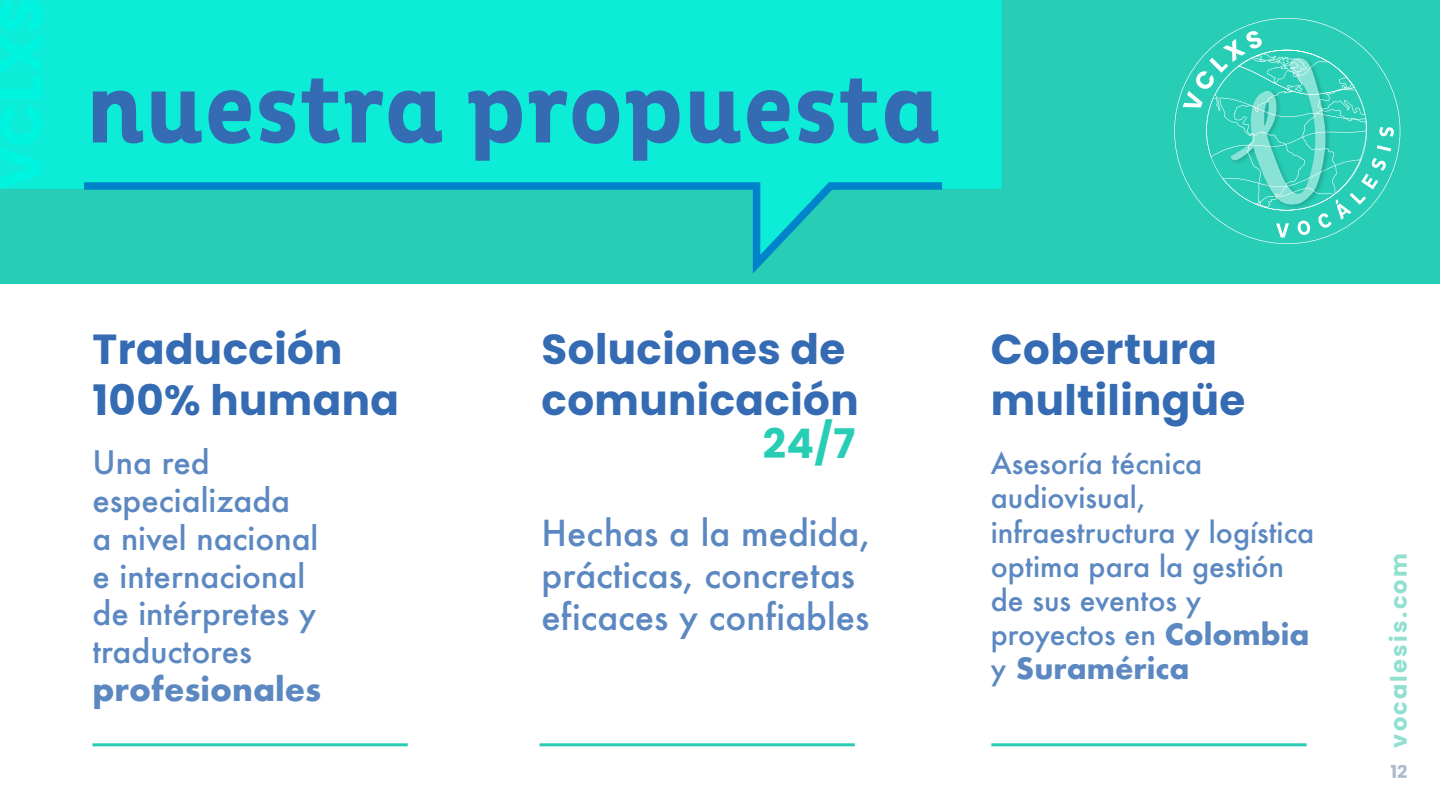
<style>
.page{position:relative;width:1440px;height:810px;background:#fff}
.page>*{position:absolute;margin:0;border:0;box-sizing:border-box;transform-origin:0 0}
.t1{font:700 97.5px "Pluto Cond";color:#346bb3}
.t2{font:700 42px/50.4px "Poppins";letter-spacing:.01em;color:#346bb3}
.t3{font:700 40.8px "Poppins";color:#28cdb6}
.t4{font:500 34.88px/41.8px "Futura";color:#5c88c2}
.t5{font:500 31.5px/37.8px "Futura";color:#5c88c2}
.t6{font:700 31.5px "Futura";color:#5c88c2}
.t7{font:500 28.5px/34.2px "Futura";color:#5c88c2}
.t8{font:700 22.5px "Poppins";letter-spacing:.1em;color:#8fe0d0}
.t9{font:700 18px "Poppins";color:#aebbca}
.s1{font-weight:700}
</style>
<div class="page">
<div style="left:0;top:0;width:1440px;height:283px;background:#28cdb6"></div>
<div style="left:0;top:0;width:1002px;height:189px;background:#0cecd6"></div>
<svg style="left:77px;top:178px;width:873px;height:95px"></svg>
<svg style="left:0;top:105px;width:42px;height:84px;background:#06f0da"></svg>
<div style="left:0;top:0;width:42px;height:99px;background:#04f1dd"></div>
<svg style="left:1174px;top:18px;width:226px;height:226px"></svg>
<svg style="left:1183px;top:31px;width:211px;height:207px"></svg>
<hr style="left:92px;top:743px;width:316px;height:3px;background:#28cdb6">
<hr style="left:540px;top:743px;width:315px;height:3px;background:#28cdb6">
<hr style="left:991px;top:743px;width:316px;height:3px;background:#28cdb6">
<h1 class="t1" style="left:86px;top:54px;width:857px">nuestra propuesta</h1>
<h2 class="t2" style="left:92px;top:324px;width:308px">Traducción<br>100% humana</h2>
<p class="t5" style="left:92px;top:443px;width:227px">Una red especializada<br>a nivel nacional e internacional de intérpretes y traductores</p>
<p class="t6" style="left:92px;top:666px;width:230px">profesionales</p>
<h2 class="t2" style="left:542px;top:324px;width:319px">Soluciones de comunicación</h2>
<h2 class="t2" style="left:991px;top:324px;width:256px">Cobertura multilingüe</h2>
<h3 class="t3" style="left:763px;top:420px;width:94px">24/7</h3>
<p class="t7" style="left:991px;top:446px;width:325px">Asesoría técnica audiovisual, infraestructura y logística optima para la gestión de sus eventos y proyectos en <span class="s1">Colombia </span>y <span class="s1">Suramérica</span></p>
<p class="t4" style="left:542px;top:512px;width:330px">Hechas a la medida, prácticas, concretas eficaces y confiables</p>
<p class="t8" style="left:1386px;top:748px;width:196px;rotate:-90deg">vocalesis.com</p>
<p class="t9" style="left:1390px;top:762px;width:19px">12</p>
</div>
